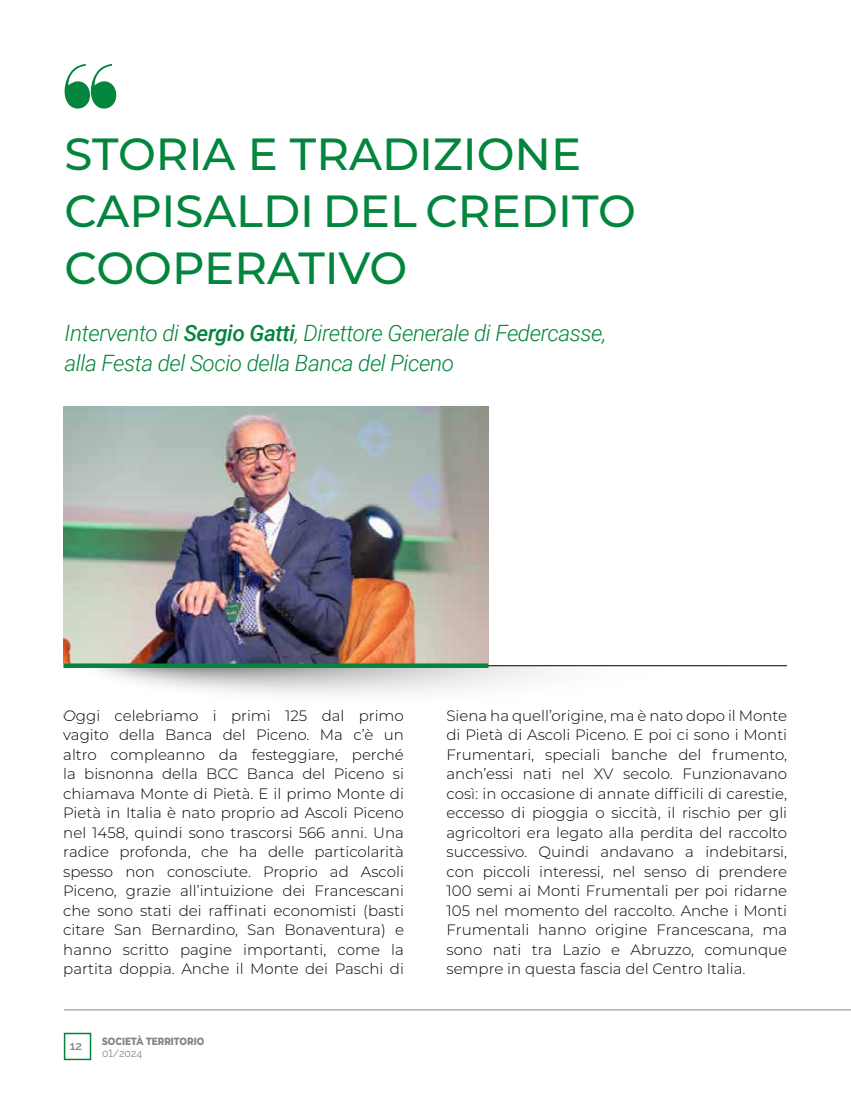
<style>
.page{position:relative;width:851px;height:1106px;background:#fff}
.page>*{position:absolute;margin:0;border:0;box-sizing:border-box;transform-origin:0 0}
.t1{font:500 45px/57px "Montserrat";color:#03853d}
.t2{font:italic 300 22.5px/30px "Roboto";letter-spacing:-.02em;color:#03853d}
.t3{font:300 15px/19.5px "Montserrat";color:#000;text-align:justify}
.t4{font:600 12px "Raleway";color:#858585}
.t5{font:800 10.5px "Montserrat";color:#858585;scale:.85 1}
.t6{font:10.5px "Raleway";color:#858585}
.s1{font-weight:500}
</style>
<div class="page">
<hr style="left:64px;top:1009px;width:786px;height:1px;background:#858585">
<div style="left:64px;top:1032px;width:27px;height:28px;border:2px solid #03853d"></div>
<img style="left:63px;top:406px;width:425px;height:257px">
<hr style="left:64px;top:665px;width:722px;height:1px;background:#000">
<img style="left:96px;top:665px;width:629px;height:29px">
<svg style="left:65px;top:64px;width:51px;height:45px"></svg>
<div style="left:64px;top:663px;width:424px;height:5px;background:#03853d"></div>
<h1 class="t1" style="left:65px;top:124px;width:572px">STORIA E TRADIZIONE<br>CAPISALDI DEL CREDITO<br>COOPERATIVO</h1>
<h2 class="t2" style="left:65px;top:317px;width:543px">Intervento di <span class="s1">Sergio Gatti</span>, Direttore Generale di Federcasse, alla Festa del Socio della Banca del Piceno</h2>
<p class="t3" style="left:63px;top:705px;width:342px">Oggi celebriamo i primi 125 dal primo vagito della Banca del Piceno. Ma c’è un altro compleanno da festeggiare, perché la bisnonna della BCC Banca del Piceno si chiamava Monte di Pietà. E il primo Monte di Pietà in Italia è nato proprio ad Ascoli Piceno nel 1458, quindi sono trascorsi 566 anni. Una radice profonda, che ha delle particolarità spesso non conosciute. Proprio ad Ascoli Piceno, grazie all’intuizione dei Francescani che sono stati dei raffinati economisti (basti citare San Bernardino, San Bonaventura) e hanno scritto pagine importanti, come la partita doppia. Anche il Monte dei Paschi di</p>
<p class="t3" style="left:446px;top:705px;width:342px">Siena ha quell’origine, ma è nato dopo il Monte di Pietà di Ascoli Piceno. E poi ci sono i Monti Frumentari, speciali banche del frumento, anch’essi nati nel XV secolo. Funzionavano così: in occasione di annate difficili di carestie, eccesso di pioggia o siccità, il rischio per gli agricoltori era legato alla perdita del raccolto successivo. Quindi andavano a indebitarsi, con piccoli interessi, nel senso di prendere 100 semi ai Monti Frumentali per poi ridarne 105 nel momento del raccolto. Anche i Monti Frumentali hanno origine Francescana, ma sono nati tra Lazio e Abruzzo, comunque sempre in questa fascia del Centro Italia.</p>
<p class="t4" style="left:70px;top:1039px;width:14px">12</p>
<p class="t5" style="left:102px;top:1033px;width:122px">SOCIETÀ TERRITORIO</p>
<p class="t6" style="left:102px;top:1046px;width:42px">01/2024</p>
</div>
